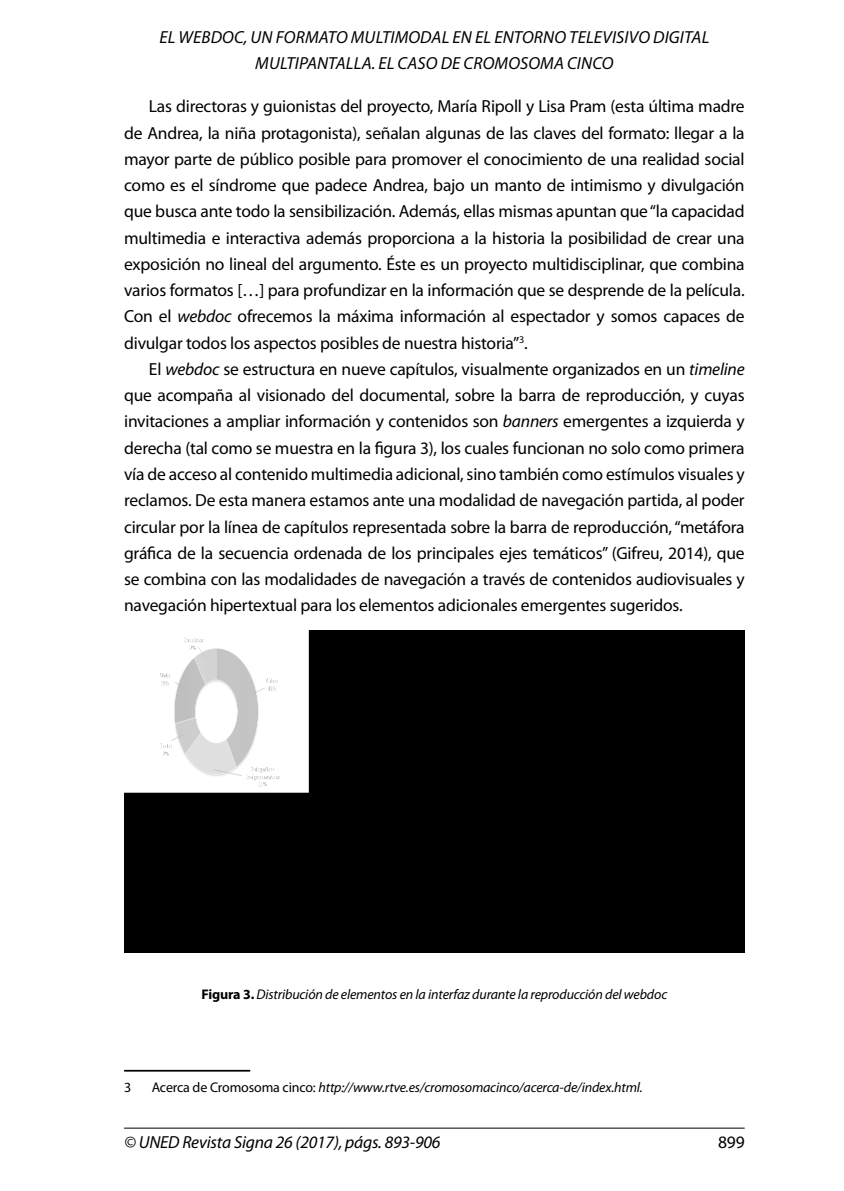
<style>
.page{position:relative;width:844px;height:1191px;background:#fff}
.page>*{position:absolute;margin:0;border:0;box-sizing:border-box;transform-origin:0 0}
.t1{font:17.5px/26.2px "Myriad Pro";letter-spacing:-.01em;color:#000;text-align:justify}
.t2{font:italic 17.5px/26.2px "Myriad Pro";letter-spacing:.01em;color:#000;text-align:center}
.t3{font:italic 17.5px "Myriad Pro";letter-spacing:-.01em;color:#000}
.pie_de_página{font:italic 14px "Myriad Pro";letter-spacing:-.01em;color:#000}
.Pie_de_foto{font:italic 14px "Myriad Pro";letter-spacing:-.01em;color:#000}
.pie_de_página-2{font:14px "Myriad Pro";color:#000}
.s1{font-style:italic}
.s2{color:#fff}
.s3{font-weight:700;font-style:normal}
.s4{font-style:normal}
</style>
<div class="page">
<hr style="left:124px;top:1127px;width:620px;height:1px;background:#000">
<img style="left:124px;top:630px;width:620px;height:322px">
<hr style="left:124px;top:1069px;width:126px;height:2px;background:#000">
<p class="t2" style="left:159px;top:24px;width:551px">EL WEBDOC, UN FORMATO MULTIMODAL EN EL ENTORNO TELEVISIVO DIGITAL<br>MULTIPANTALLA. EL CASO DE CROMOSOMA CINCO</p>
<p class="t1" style="left:124px;top:93px;width:622px;text-indent:25px">Las directoras y guionistas del proyecto, María Ripoll y Lisa Pram (esta última madre de Andrea, la niña protagonista), señalan algunas de las claves del formato: llegar a la mayor parte de público posible para promover el conocimiento de una realidad social como es el síndrome que padece Andrea, bajo un manto de intimismo y divulgación que busca ante todo la sensibilización. Además, ellas mismas apuntan que “la capacidad multimedia e interactiva además proporciona a la historia la posibilidad de crear una exposición no lineal del argumento. Éste es un proyecto multidisciplinar, que combina varios formatos […] para profundizar en la información que se desprende de la película.<br>Con el <span class="s1">webdoc</span> ofrecemos la máxima información al espectador y somos capaces de divulgar todos los aspectos posibles de nuestra historia”<sup>3</sup>.<span class="s2">g</span></p>
<p class="t1" style="left:124px;top:356px;width:622px;text-indent:25px">El <span class="s1">webdoc</span> se estructura en nueve capítulos, visualmente organizados en un <span class="s1">timeline </span>que acompaña al visionado del documental, sobre la barra de reproducción, y cuyas invitaciones a ampliar información y contenidos son <span class="s1">banners</span> emergentes a izquierda y derecha (tal como se muestra en la figura 3), los cuales funcionan no solo como primera vía de acceso al contenido multimedia adicional, sino también como estímulos visuales y reclamos. De esta manera estamos ante una modalidad de navegación partida, al poder circular por la línea de capítulos representada sobre la barra de reproducción, “metáfora gráfica de la secuencia ordenada de los principales ejes temáticos” (Gifreu, 2014), que se combina con las modalidades de navegación a través de contenidos audiovisuales y navegación hipertextual para los elementos adicionales emergentes sugeridos.</p>
<p class="Pie_de_foto" style="left:201px;top:985px;width:467px"><span class="s3">Figura 3.</span> Distribución de elementos en la interfaz durante la reproducción del webdoc</p>
<p class="pie_de_página-2" style="left:124px;top:1078px;width:9px">3</p>
<p class="pie_de_página" style="left:152px;top:1078px;width:492px"><span class="s4">Acerca de Cromosoma cinco:</span> http://www.rtve.es/cromosomacinco/acerca-de/index.html.</p>
<p class="t3" style="left:124px;top:1131px;width:318px">© UNED Revista Signa 26 (2017), págs. 893-906</p>
<p class="t1" style="left:718px;top:1128px;width:28px">899</p>
</div>
